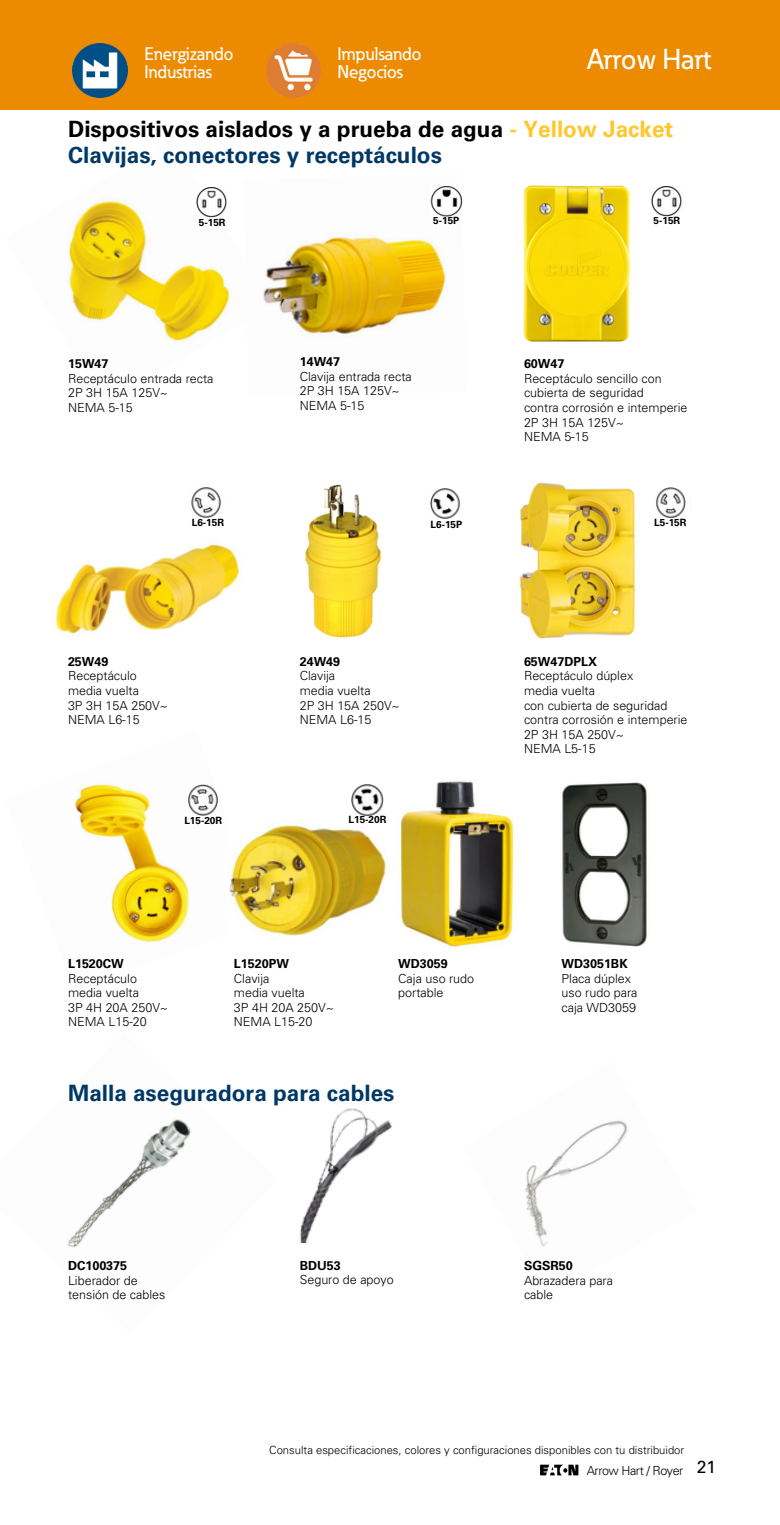
<style>
.page{position:relative;width:780px;height:1525px;background:#fff}
.page>*{position:absolute;margin:0;border:0;box-sizing:border-box;transform-origin:0 0}
.t1{font:500 28.5px "Eaton";color:#fff}
.t2{font:700 22.5px "Univers LT Std";color:#003865}
.t3{font:700 22.5px "Univers LT Std";color:#000}
.t4{font:500 18px/18px "Eaton";color:#fff}
.t5{font:17.5px "Univers LT Std";color:#000}
.t6{font:300 12.5px/14.5px "Univers LT Std";color:#000}
.t7{font:300 12.5px "Univers LT Std";letter-spacing:-.035em;color:#000}
.t8{font:300 11.25px "Univers LT Std";color:#000}
.t9{font:700 10px "Univers LT Std";color:#000}
.s1{color:#ffc72c}
.s2{font-weight:700}
</style>
<div class="page">
<div style="left:0;top:0;width:780px;height:109px;background:#ed8b00"></div>
<img style="left:73px;top:43px;width:54px;height:55px">
<img style="left:266px;top:43px;width:55px;height:55px">
<img style="left:540px;top:1464px;width:39px;height:12px">
<img style="left:68px;top:198px;width:162px;height:144px">
<img style="left:263px;top:198px;width:189px;height:137px">
<img style="left:523px;top:185px;width:146px;height:157px">
<img style="left:55px;top:544px;width:185px;height:90px">
<img style="left:305px;top:484px;width:77px;height:154px">
<img style="left:519px;top:482px;width:117px;height:157px">
<img style="left:75px;top:784px;width:115px;height:159px">
<img style="left:229px;top:816px;width:158px;height:120px">
<img style="left:400px;top:781px;width:114px;height:166px">
<img style="left:562px;top:782px;width:85px;height:165px">
<img style="left:68px;top:1119px;width:123px;height:129px">
<img style="left:525px;top:1120px;width:103px;height:127px">
<img style="left:300px;top:1108px;width:92px;height:134px">
<img style="left:651px;top:186px;width:31px;height:30px">
<img style="left:196px;top:187px;width:32px;height:30px">
<img style="left:191px;top:487px;width:30px;height:31px">
<img style="left:430px;top:488px;width:30px;height:31px">
<img style="left:431px;top:186px;width:32px;height:30px">
<img style="left:656px;top:487px;width:30px;height:31px">
<img style="left:187px;top:784px;width:31px;height:32px">
<img style="left:352px;top:784px;width:32px;height:32px">
<h4 class="t4" style="left:144px;top:45px;width:90px">Energizando<br>Industrias</h4>
<h4 class="t4" style="left:337px;top:45px;width:85px">Impulsando<br>Negocios</h4>
<h4 class="t1" style="left:587px;top:42px;width:125px">Arrow Hart</h4>
<p class="t3" style="left:68px;top:121px;width:607px">Dispositivos aislados y a prueba de agua <span class="s1">- Yellow Jacket</span></p>
<p class="t2" style="left:68px;top:146px;width:375px">Clavijas, conectores y receptáculos</p>
<p class="t9" style="left:199px;top:218px;width:28px">5-15R</p>
<p class="t9" style="left:433px;top:217px;width:28px">5-15P</p>
<h4 class="t9" style="left:654px;top:217px;width:28px">5-15R</h4>
<p class="t6" style="left:68px;top:358px;width:147px"><span class="s2">15W47<br></span>Receptáculo entrada recta<br>2P 3H 15A 125V~<br>NEMA 5-15</p>
<p class="t6" style="left:300px;top:356px;width:114px"><span class="s2">14W47<br></span>Clavija entrada recta<br>2P 3H 15A 125V~<br>NEMA 5-15</p>
<p class="t6" style="left:524px;top:358px;width:165px"><span class="s2">60W47<br></span>Receptáculo sencillo con cubierta de seguridad<br>contra corrosión e intemperie<br>2P 3H 15A 125V~<br>NEMA 5-15</p>
<h4 class="t9" style="left:192px;top:519px;width:34px">L6-15R</h4>
<h5 class="t9" style="left:431px;top:520px;width:33px">L6-15P</h5>
<p class="t9" style="left:654px;top:519px;width:34px">L5-15R</p>
<h4 class="t6" style="left:68px;top:655px;width:102px"><span class="s2">25W49<br></span>Receptáculo media vuelta<br>3P 3H 15A 250V~<br>NEMA L6-15</h4>
<h4 class="t6" style="left:300px;top:655px;width:102px"><span class="s2">24W49<br></span>Clavija<br>media vuelta<br>2P 3H 15A 250V~<br>NEMA L6-15</h4>
<h4 class="t6" style="left:524px;top:655px;width:165px"><span class="s2">65W47DPLX<br></span>Receptáculo dúplex<br>media vuelta<br>con cubierta de seguridad contra corrosión e intemperie<br>2P 3H 15A 250V~<br>NEMA L5-15</h4>
<h4 class="t9" style="left:184px;top:817px;width:39px">L15-20R</h4>
<p class="t9" style="left:349px;top:816px;width:39px">L15-20R</p>
<h4 class="t6" style="left:68px;top:957px;width:102px"><span class="s2">L1520CW<br></span>Receptáculo media vuelta<br>3P 4H 20A 250V~<br>NEMA L15-20</h4>
<p class="t6" style="left:234px;top:957px;width:102px"><span class="s2">L1520PW<br></span>Clavija<br>media vuelta<br>3P 4H 20A 250V~<br>NEMA L15-20</p>
<h4 class="t6" style="left:562px;top:957px;width:77px"><span class="s2">WD3051BK<br></span>Placa dúplex uso rudo para caja WD3059</h4>
<p class="t6" style="left:398px;top:957px;width:77px"><span class="s2">WD3059<br></span>Caja uso rudo portable</p>
<p class="t2" style="left:68px;top:1084px;width:328px">Malla aseguradora para cables</p>
<h2 class="t6" style="left:68px;top:1260px;width:99px"><span class="s2">DC100375<br></span>Liberador de tensión de cables</h2>
<p class="t6" style="left:300px;top:1259px;width:95px"><span class="s2">BDU53<br></span>Seguro de apoyo</p>
<h4 class="t6" style="left:524px;top:1260px;width:91px"><span class="s2">SGSR50<br></span>Abrazadera para cable</h4>
<p class="t8" style="left:269px;top:1445px;width:417px">Consulta especificaciones, colores y configuraciones disponibles con tu distribuidor</p>
<p class="t7" style="left:587px;top:1465px;width:98px">Arrow Hart / Royer</p>
<p class="t5" style="left:697px;top:1460px;width:21px">21</p>
</div>
